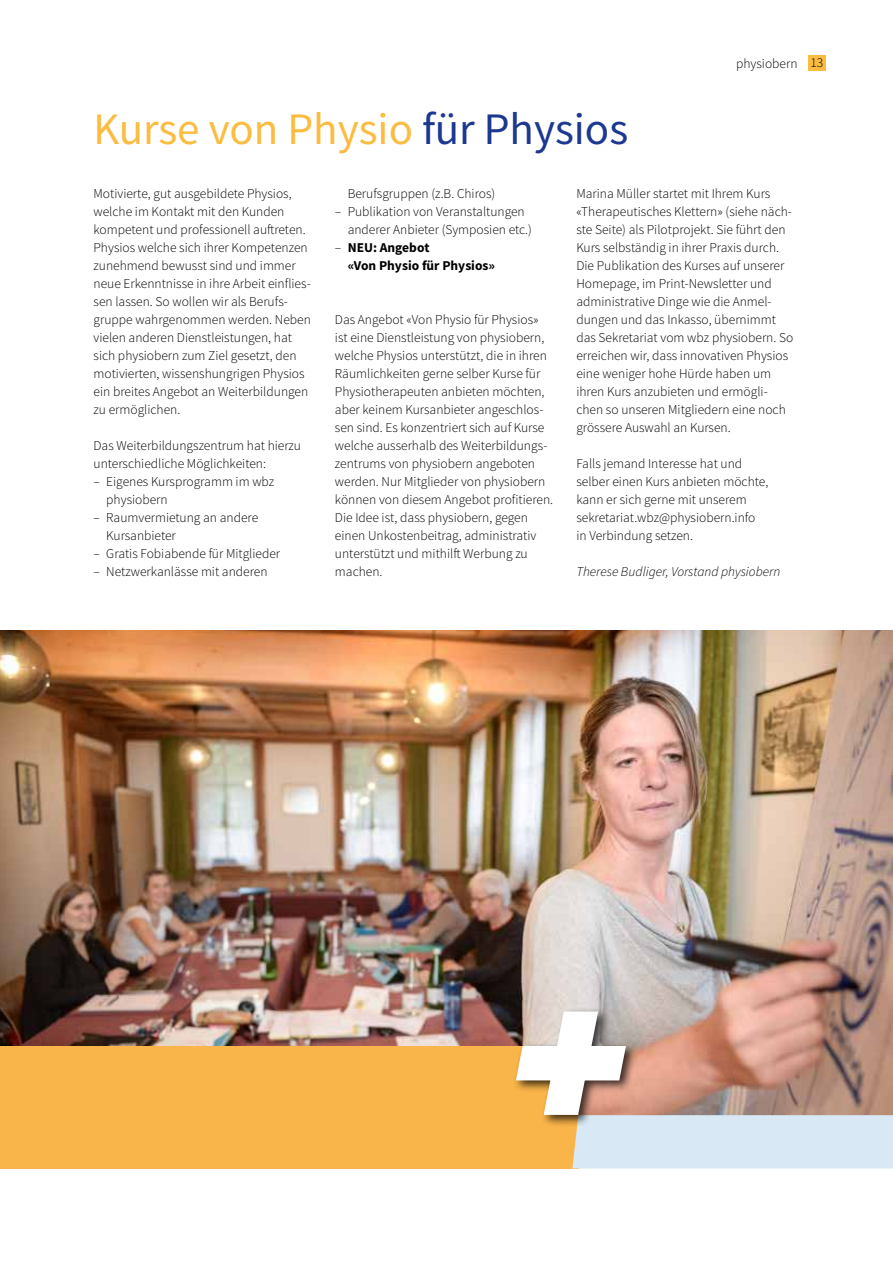
<style>
.page{position:relative;width:893px;height:1263px;background:#fff}
.page>*{position:absolute;margin:0;border:0;box-sizing:border-box;transform-origin:0 0}
.t1{font:45px "Source Sans Pro";color:#fbbc41}
.t2{font:300 13.5px/18px "Source Sans Pro";color:#000}
.t3{font:italic 300 13.5px "Source Sans Pro";color:#000}
.t4{font:700 13.5px/18px "Source Sans Pro";color:#000}
.s1{color:#1c388f}
.s2{font-weight:300}
</style>
<div class="page">
<img style="left:0;top:630px;width:893px;height:416px">
<div style="left:0;top:1046px;width:578px;height:122px;background:#f9b44a"></div>
<div style="left:512px;top:1007px;width:126px;height:120px;background:#000;opacity:.75"></div>
<svg style="left:516px;top:1011px;width:377px;height:157px;background:#ceb7aa"></svg>
<div style="left:808px;top:55px;width:17px;height:15px;background:#fbbc41"></div>
<p class="t2" style="left:736px;top:54px;width:89px">physiobern 13</p>
<h1 class="t1" style="left:94px;top:101px;width:536px">Kurse von Physio <span class="s1">für Physios</span></h1>
<p class="t2" style="left:94px;top:185px;width:219px">Motivierte, gut ausgebildete Physios, welche im Kontakt mit den Kunden kompetent und professionell auftreten.<br>Physios welche sich ihrer Kompetenzen zunehmend bewusst sind und immer neue Erkenntnisse in ihre Arbeit einflies&shy;sen lassen. So wollen wir als Berufs&shy;gruppe wahrgenommen werden. Neben vielen anderen Dienstleistungen, hat sich physiobern zum Ziel gesetzt, den motivierten, wissenshungrigen Physios ein breites Angebot an Weiterbildungen zu ermöglichen.</p>
<p class="t2" style="left:94px;top:437px;width:209px">Das Weiterbildungszentrum hat hierzu unterschiedliche Möglichkeiten:</p>
<p class="t2" style="left:106px;top:473px;width:170px;text-indent:-13px">– Eigenes Kursprogramm im wbz physiobern</p>
<p class="t2" style="left:106px;top:509px;width:153px;text-indent:-13px">– Raumvermietung an andere<br>Kursanbieter</p>
<p class="t2" style="left:94px;top:545px;width:188px">– Gratis Fobiabende für Mitglieder</p>
<p class="t2" style="left:94px;top:563px;width:176px">– Netzwerkanlässe mit anderen</p>
<p class="t2" style="left:348px;top:185px;width:149px">Berufsgruppen (z.B. Chiros)</p>
<p class="t2" style="left:348px;top:203px;width:186px;text-indent:-13px">– Publikation von Veranstaltungen anderer Anbieter (Symposien etc.)</p>
<p class="t4" style="left:348px;top:239px;width:149px;text-indent:-13px"><span class="s2">–</span> NEU: Angebot<br>«Von Physio für Physios»</p>
<p class="t2" style="left:576px;top:184px;width:218px">Marina Müller startet mit Ihrem Kurs «Therapeutisches Klettern» (siehe näch&shy;ste Seite) als Pilotprojekt. Sie führt den Kurs selbständig in ihrer Praxis durch.<br>Die Publikation des Kurses auf unserer Homepage, im Print-Newsletter und administrative Dinge wie die Anmel&shy;dungen und das Inkasso, übernimmt das Sekretariat vom wbz physiobern. So erreichen wir, dass innovativen Physios eine weniger hohe Hürde haben um ihren Kurs anzubieten und ermögli&shy;chen so unseren Mitgliedern eine noch grössere Auswahl an Kursen.</p>
<p class="t2" style="left:576px;top:454px;width:193px">Falls jemand Interesse hat und selber einen Kurs anbieten möchte, kann er sich gerne mit unserem sekretariat.wbz@physiobern.info in Verbindung setzen.</p>
<p class="t3" style="left:576px;top:563px;width:205px">Therese Budliger, Vorstand physiobern</p>
<p class="t2" style="left:335px;top:311px;width:220px">Das Angebot «Von Physio für Physios» ist eine Dienstleistung von physiobern, welche Physios unterstützt, die in ihren Räumlichkeiten gerne selber Kurse für Physiotherapeuten anbieten möchten, aber keinem Kursanbieter angeschlos&shy;sen sind. Es konzentriert sich auf Kurse welche ausserhalb des Weiterbildungs&shy;zentrums von physiobern angeboten werden. Nur Mitglieder von physiobern können von diesem Angebot profitieren.<br>Die Idee ist, dass physiobern, gegen einen Unkostenbeitrag, administrativ unterstützt und mithilft Werbung zu machen.</p>
</div>
